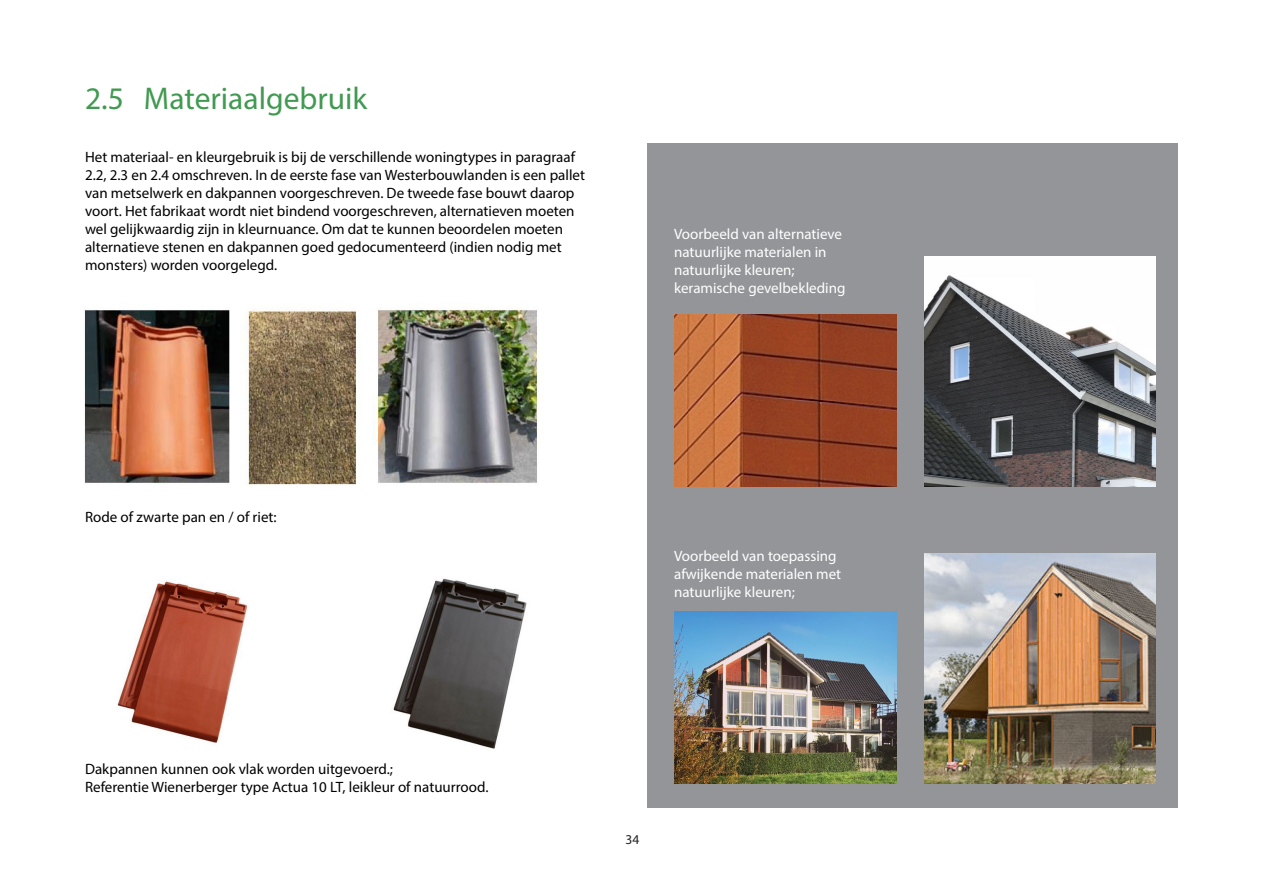
<style>
.page{position:relative;width:1263px;height:893px;background:#fff}
.page>*{position:absolute;margin:0;border:0;box-sizing:border-box;transform-origin:0 0}
.tITELS_hOOFDSTUKKEN{font:31.5px "Myriad Pro";color:#419a51}
.nORMAAL_tEKST{font:15px/18px "Myriad Pro";color:#000}
.nORMAAL_tEKST-2{font:15px/18px "Myriad Pro";color:#fff}
.t1{font:13.5px "Myriad Pro";color:#231f20}
</style>
<div class="page">
<div style="left:647px;top:143px;width:531px;height:665px;background:#939598"></div>
<img style="left:393px;top:578px;width:134px;height:171px">
<img style="left:117px;top:580px;width:131px;height:163px">
<img style="left:674px;top:611px;width:222px;height:172px">
<img style="left:674px;top:314px;width:222px;height:172px">
<img style="left:84px;top:308px;width:460px;height:177px">
<img style="left:925px;top:553px;width:230px;height:230px">
<img style="left:925px;top:256px;width:230px;height:230px">
<p class="tITELS_hOOFDSTUKKEN" style="left:85px;top:79px;width:284px">2.5 Materiaalgebruik</p>
<p class="nORMAAL_tEKST" style="left:85px;top:148px;width:501px">Het materiaal- en kleurgebruik is bij de verschillende woningtypes in paragraaf 2.2, 2.3 en 2.4 omschreven. In de eerste fase van Westerbouwlanden is een pallet van metselwerk en dakpannen voorgeschreven. De tweede fase bouwt daarop voort. Het fabrikaat wordt niet bindend voorgeschreven, alternatieven moeten wel gelijkwaardig zijn in kleurnuance. Om dat te kunnen beoordelen moeten alternatieve stenen en dakpannen goed gedocumenteerd (indien nodig met monsters) worden voorgelegd.</p>
<p class="nORMAAL_tEKST-2" style="left:674px;top:225px;width:170px">Voorbeeld van alternatieve natuurlijke materialen in natuurlijke kleuren;</p>
<p class="nORMAAL_tEKST-2" style="left:674px;top:279px;width:173px">keramische gevelbekleding</p>
<p class="nORMAAL_tEKST" style="left:85px;top:508px;width:193px">Rode of zwarte pan en / of riet:</p>
<p class="nORMAAL_tEKST" style="left:85px;top:760px;width:309px">Dakpannen kunnen ook vlak worden uitgevoerd.;</p>
<p class="nORMAAL_tEKST" style="left:85px;top:778px;width:405px">Referentie Wienerberger type Actua 10 LT, leikleur of natuurrood.</p>
<p class="nORMAAL_tEKST-2" style="left:674px;top:546px;width:169px">Voorbeeld van toepassing afwijkende materialen met natuurlijke kleuren;</p>
<p class="t1" style="left:625px;top:831px;width:15px">34</p>
</div>
